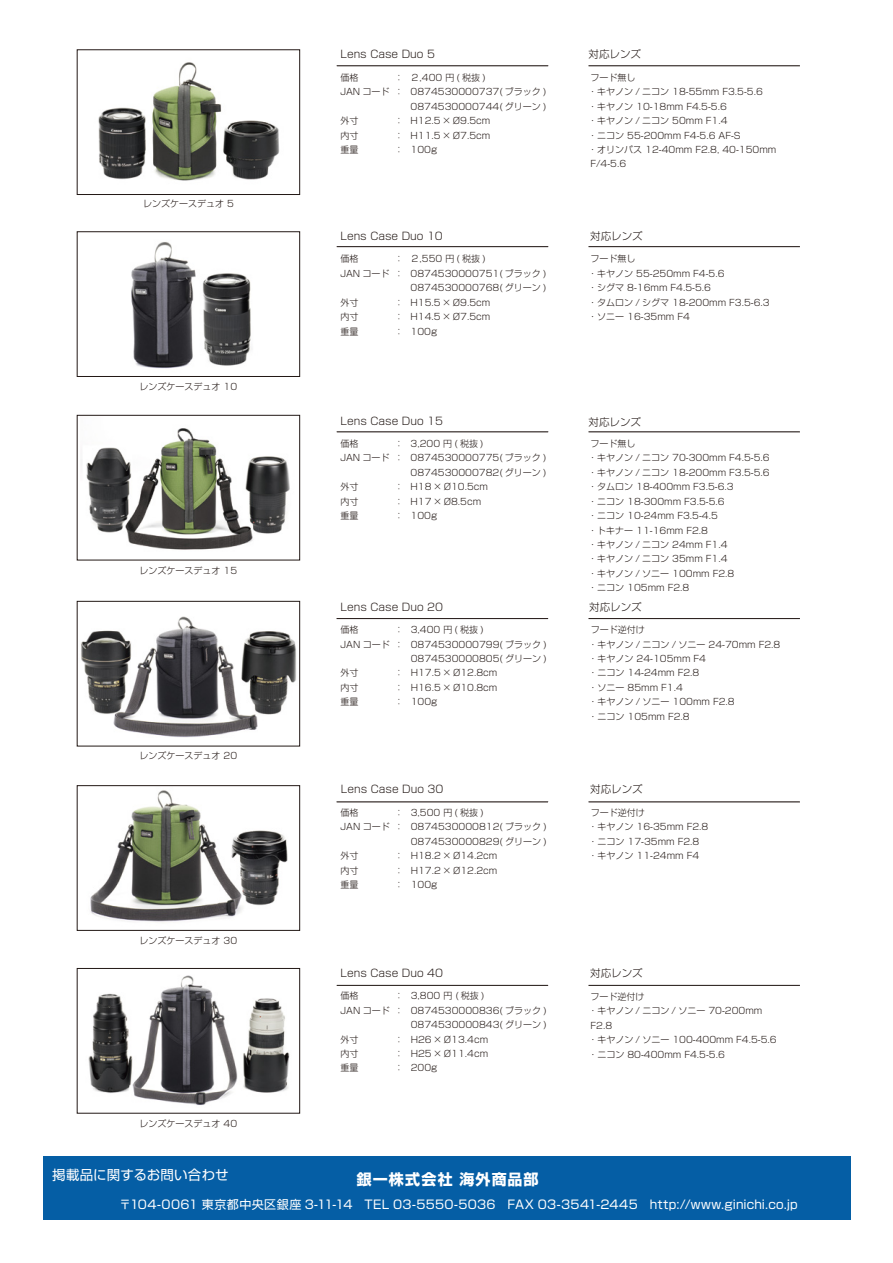
<style>
.page{position:relative;width:893px;height:1263px;background:#fff}
.page>*{position:absolute;margin:0;border:0;box-sizing:border-box;transform-origin:0 0}
.t1{font:700 15px "Shin Go Pro";letter-spacing:.08em;color:#fff}
.t2{font:13.5px "Shin Go Pro";letter-spacing:.01em;color:#fff}
.t3{font:12px "Shin Go Pro";letter-spacing:.02em;color:#fff}
.t4{font:300 10.5px "Shin Go Pro";color:#221815}
.t5{font:300 9px/14.4px "Shin Go Pro";color:#221815}
.t6{font:300 9px "Shin Go Pro";color:#231815}
</style>
<div class="page">
<div style="left:43px;top:1155px;width:808px;height:64px;background:#055ea5"></div>
<img style="left:98px;top:62px;width:182px;height:119px">
<img style="left:131px;top:242px;width:120px;height:127px">
<img style="left:81px;top:414px;width:213px;height:147px">
<img style="left:76px;top:606px;width:225px;height:141px">
<img style="left:90px;top:790px;width:198px;height:132px">
<img style="left:88px;top:975px;width:202px;height:130px">
<div style="left:77px;top:785px;width:223px;height:145px;border:1px solid #221815"></div>
<hr style="left:337px;top:985px;width:211px;height:1px;background:#221815">
<hr style="left:589px;top:66px;width:211px;height:1px;background:#221815">
<hr style="left:589px;top:246px;width:211px;height:1px;background:#221815">
<hr style="left:589px;top:432px;width:211px;height:1px;background:#221815">
<hr style="left:589px;top:618px;width:211px;height:1px;background:#221815">
<hr style="left:589px;top:802px;width:211px;height:1px;background:#221815">
<hr style="left:589px;top:985px;width:211px;height:1px;background:#221815">
<hr style="left:337px;top:66px;width:211px;height:1px;background:#221815">
<hr style="left:337px;top:246px;width:211px;height:1px;background:#221815">
<hr style="left:337px;top:432px;width:211px;height:1px;background:#221815">
<hr style="left:337px;top:618px;width:211px;height:1px;background:#221815">
<hr style="left:337px;top:802px;width:211px;height:1px;background:#221815">
<div style="left:77px;top:968px;width:223px;height:145px;border:1px solid #221815"></div>
<div style="left:77px;top:601px;width:223px;height:145px;border:1px solid #221815"></div>
<div style="left:77px;top:415px;width:223px;height:145px;border:1px solid #221815"></div>
<div style="left:77px;top:232px;width:223px;height:145px;border:1px solid #221815"></div>
<div style="left:77px;top:50px;width:223px;height:145px;border:1px solid #221815"></div>
<p class="t6" style="left:143px;top:196px;width:92px">レンズケースデュオ 5</p>
<p class="t6" style="left:140px;top:379px;width:99px">レンズケースデュオ 10</p>
<p class="t6" style="left:140px;top:563px;width:99px">レンズケースデュオ 15</p>
<p class="t6" style="left:140px;top:748px;width:99px">レンズケースデュオ 20</p>
<p class="t6" style="left:140px;top:933px;width:99px">レンズケースデュオ 30</p>
<p class="t6" style="left:140px;top:1116px;width:99px">レンズケースデュオ 40</p>
<p class="t4" style="left:340px;top:46px;width:96px">Lens Case Duo 5</p>
<p class="t5" style="left:340px;top:69px;width:19px">価格</p>
<p class="t5" style="left:394px;top:69px;width:93px">： ２,400 円 ( 税抜 )</p>
<p class="t5" style="left:340px;top:83px;width:208px">JAN コード： 0874530000737( ブラック )</p>
<p class="t5" style="left:411px;top:98px;width:137px">0874530000744( グリーン )</p>
<p class="t5" style="left:340px;top:112px;width:19px">外寸</p>
<p class="t5" style="left:394px;top:112px;width:97px">： H12.5 × Ø9.5cm</p>
<p class="t5" style="left:340px;top:127px;width:19px">内寸</p>
<p class="t5" style="left:394px;top:127px;width:97px">： H11.5 × Ø7.5cm</p>
<p class="t5" style="left:340px;top:141px;width:19px">重量</p>
<p class="t5" style="left:394px;top:141px;width:44px">： 100g</p>
<p class="t4" style="left:340px;top:227px;width:104px">Lens Case Duo 10</p>
<p class="t5" style="left:340px;top:250px;width:19px">価格</p>
<p class="t5" style="left:394px;top:250px;width:93px">： ２,550 円 ( 税抜 )</p>
<p class="t5" style="left:340px;top:265px;width:208px">JAN コード： 0874530000751( ブラック )</p>
<p class="t5" style="left:411px;top:279px;width:137px">0874530000768( グリーン )</p>
<p class="t5" style="left:340px;top:294px;width:19px">外寸</p>
<p class="t5" style="left:394px;top:294px;width:97px">： H15.5 × Ø9.5cm</p>
<p class="t5" style="left:340px;top:308px;width:19px">内寸</p>
<p class="t5" style="left:394px;top:308px;width:97px">： H14.5 × Ø7.5cm</p>
<p class="t5" style="left:340px;top:323px;width:19px">重量</p>
<p class="t5" style="left:394px;top:323px;width:44px">： 100g</p>
<p class="t4" style="left:341px;top:412px;width:104px">Lens Case Duo 15</p>
<p class="t5" style="left:340px;top:435px;width:19px">価格</p>
<p class="t5" style="left:394px;top:435px;width:91px">： 3,200 円 ( 税抜 )</p>
<p class="t5" style="left:340px;top:450px;width:208px">JAN コード： 0874530000775( ブラック )</p>
<p class="t5" style="left:411px;top:464px;width:137px">0874530000782( グリーン )</p>
<p class="t5" style="left:340px;top:478px;width:19px">外寸</p>
<p class="t5" style="left:394px;top:478px;width:95px">： H18 × Ø10.5cm</p>
<p class="t5" style="left:340px;top:493px;width:19px">内寸</p>
<p class="t5" style="left:394px;top:493px;width:88px">： H17 × Ø8.5cm</p>
<p class="t5" style="left:340px;top:507px;width:19px">重量</p>
<p class="t5" style="left:394px;top:507px;width:44px">： 100g</p>
<p class="t4" style="left:341px;top:598px;width:104px">Lens Case Duo 20</p>
<p class="t5" style="left:341px;top:621px;width:19px">価格</p>
<p class="t5" style="left:395px;top:621px;width:91px">： 3,400 円 ( 税抜 )</p>
<p class="t5" style="left:341px;top:636px;width:208px">JAN コード： 0874530000799( ブラック )</p>
<p class="t5" style="left:411px;top:650px;width:137px">0874530000805( グリーン )</p>
<p class="t5" style="left:341px;top:665px;width:19px">外寸</p>
<p class="t5" style="left:395px;top:665px;width:104px">： H17.5 × Ø12.8cm</p>
<p class="t5" style="left:341px;top:679px;width:19px">内寸</p>
<p class="t5" style="left:395px;top:679px;width:104px">： H16.5 × Ø10.8cm</p>
<p class="t5" style="left:341px;top:694px;width:19px">重量</p>
<p class="t5" style="left:395px;top:694px;width:44px">： 100g</p>
<p class="t4" style="left:341px;top:781px;width:104px">Lens Case Duo 30</p>
<p class="t5" style="left:341px;top:804px;width:19px">価格</p>
<p class="t5" style="left:395px;top:804px;width:91px">： 3,500 円 ( 税抜 )</p>
<p class="t5" style="left:341px;top:818px;width:208px">JAN コード： 0874530000812( ブラック )</p>
<p class="t5" style="left:411px;top:833px;width:137px">0874530000829( グリーン )</p>
<p class="t5" style="left:341px;top:847px;width:19px">外寸</p>
<p class="t5" style="left:395px;top:847px;width:104px">： H18.2 × Ø14.2cm</p>
<p class="t5" style="left:341px;top:862px;width:19px">内寸</p>
<p class="t5" style="left:395px;top:862px;width:104px">： H17.2 × Ø12.2cm</p>
<p class="t5" style="left:341px;top:876px;width:19px">重量</p>
<p class="t5" style="left:395px;top:876px;width:44px">： 100g</p>
<p class="t4" style="left:341px;top:964px;width:104px">Lens Case Duo 40</p>
<p class="t5" style="left:341px;top:987px;width:19px">価格</p>
<p class="t5" style="left:395px;top:987px;width:91px">： 3,800 円 ( 税抜 )</p>
<p class="t5" style="left:341px;top:1002px;width:208px">JAN コード： 0874530000836( ブラック )</p>
<p class="t5" style="left:411px;top:1016px;width:137px">0874530000843( グリーン )</p>
<p class="t5" style="left:341px;top:1031px;width:19px">外寸</p>
<p class="t5" style="left:395px;top:1031px;width:95px">： H26 × Ø13.4cm</p>
<p class="t5" style="left:341px;top:1045px;width:19px">内寸</p>
<p class="t5" style="left:395px;top:1045px;width:95px">： H25 × Ø11.4cm</p>
<p class="t5" style="left:341px;top:1060px;width:19px">重量</p>
<p class="t5" style="left:395px;top:1060px;width:44px">： 200g</p>
<h2 class="t2" style="left:52px;top:1163px;width:178px">掲載品に関するお問い合わせ</h2>
<h1 class="t1" style="left:357px;top:1168px;width:183px">銀一株式会社 海外商品部</h1>
<p class="t4" style="left:589px;top:46px;width:54px">対応レンズ</p>
<p class="t5" style="left:588px;top:69px;width:190px">フード無し<br>・キヤノン / ニコン 18-55mm F3.5-5.6<br>・キヤノン 10-18mm F4.5-5.6<br>・キヤノン / ニコン 50mm F1.4<br>・ニコン 55-200mm F4-5.6 AF-S<br>・オリンパス 12-40mm F2.8, 40-150mm<br>F/4-5.6</p>
<p class="t4" style="left:590px;top:227px;width:54px">対応レンズ</p>
<p class="t5" style="left:588px;top:250px;width:183px">フード無し<br>・キヤノン 55-250mm F4-5.6<br>・シグマ 8-16mm F4.5-5.6<br>・タムロン / シグマ 18-200mm F3.5-6.3・ソニー 16-35mm F4</p>
<p class="t4" style="left:589px;top:413px;width:54px">対応レンズ</p>
<p class="t5" style="left:588px;top:435px;width:183px">フード無し<br>・キヤノン / ニコン 70-300mm F4.5-5.6・キヤノン / ニコン 18-200mm F3.5-5.6・タムロン 18-400mm F3.5-6.3<br>・ニコン 18-300mm F3.5-5.6<br>・ニコン 10-24mm F3.5-4.5<br>・トキナー 11-16mm F2.8<br>・キヤノン / ニコン 24mm F1.4<br>・キヤノン / ニコン 35mm F1.4<br>・キヤノン / ソニー 100mm F2.8<br>・ニコン 105mm F2.8</p>
<p class="t4" style="left:589px;top:598px;width:54px">対応レンズ</p>
<p class="t5" style="left:588px;top:621px;width:193px">フード逆付け<br>・キヤノン / ニコン / ソニー 24-70mm F2.8・キヤノン 24-105mm F4<br>・ニコン 14-24mm F2.8<br>・ソニー 85mm F1.4<br>・キヤノン / ソニー 100mm F2.8<br>・ニコン 105mm F2.8</p>
<p class="t4" style="left:590px;top:781px;width:54px">対応レンズ</p>
<p class="t5" style="left:588px;top:804px;width:121px">フード逆付け<br>・キヤノン 16-35mm F2.8・ニコン 17-35mm F2.8・キヤノン 11-24mm F4</p>
<p class="t4" style="left:590px;top:964px;width:54px">対応レンズ</p>
<p class="t5" style="left:588px;top:988px;width:190px">フード逆付け<br>・キヤノン / ニコン / ソニー 70-200mm<br>F2.8<br>・キヤノン / ソニー 100-400mm F4.5-5.6・ニコン 80-400mm F4.5-5.6</p>
<h3 class="t3" style="left:119px;top:1194px;width:680px">〒104-0061 東京都中央区銀座 3-11-14　TEL 03-5550-5036　FAX 03-3541-2445　http://www.ginichi.co.jp</h3>
</div>
